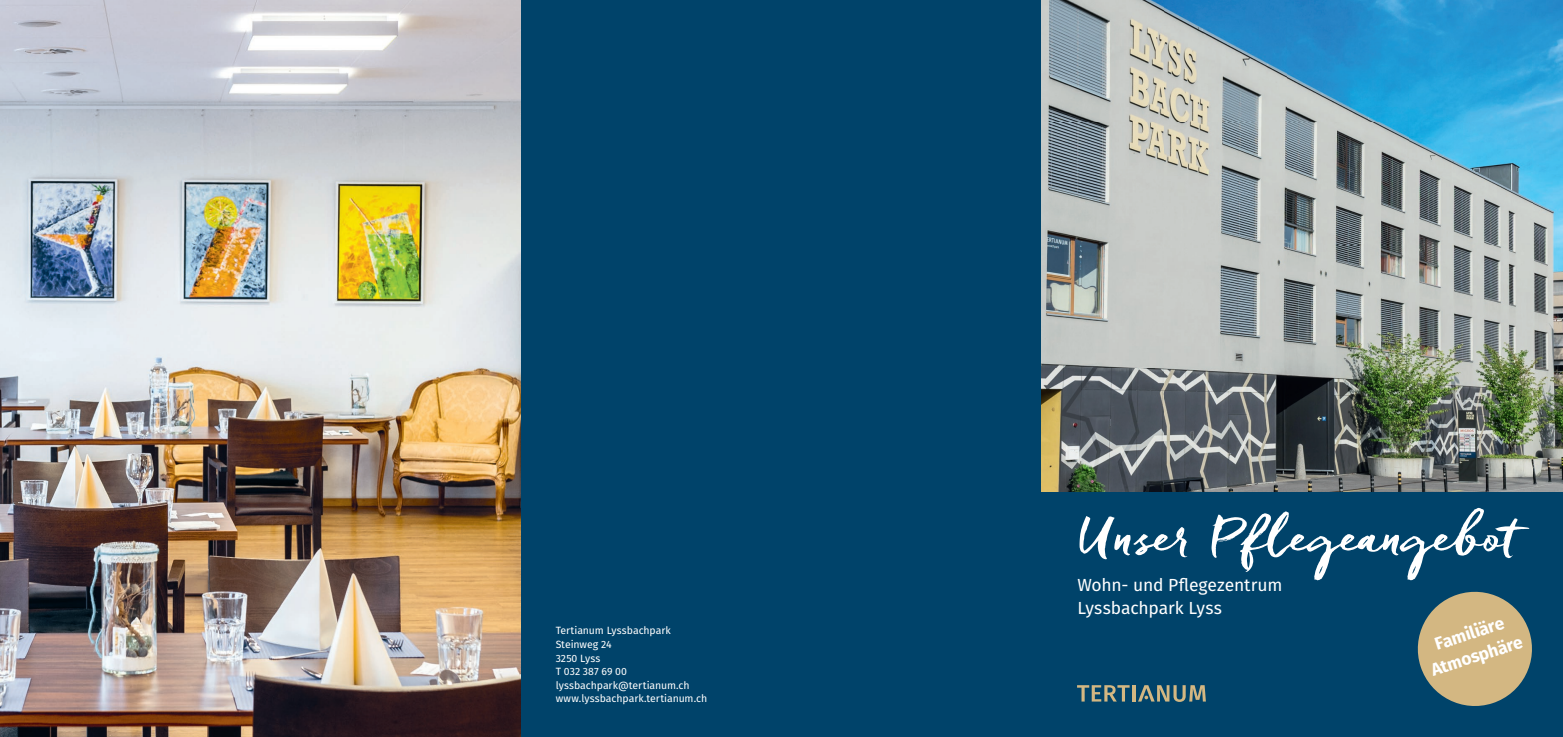
<style>
.page{position:relative;width:1563px;height:737px;background:#fff}
.page>*{position:absolute;margin:0;border:0;box-sizing:border-box;transform-origin:0 0}
.t1{font:52.5px "Freeland";color:#fff}
.t2{font:17.5px/22.8px "Fira Sans";letter-spacing:-.01em;color:#fff}
.t3{font:700 17.5px/23.6px "Fira Sans";color:#fff;text-align:center}
.t4{font:10.5px/13.6px "Fira Sans";letter-spacing:-.005em;color:#fff}
</style>
<div class="page">
<div style="left:1042px;top:491px;width:521px;height:246px;background:#00436a"></div>
<svg style="left:1077px;top:685px;width:52px;height:16px"></svg>
<hr style="left:1132px;top:685px;width:3px;height:16px;background:#d3b782">
<svg style="left:1138px;top:685px;width:68px;height:17px"></svg>
<div style="left:521px;top:0;width:521px;height:737px;background:#00436a"></div>
<svg style="left:1417px;top:591px;width:115px;height:115px"></svg>
<img style="left:1043px;top:0;width:520px;height:491px">
<img style="left:1042px;top:0;width:1px;height:491px">
<img style="left:0;top:0;width:521px;height:737px">
<p class="t4" style="left:556px;top:623px;width:153px">Tertianum Lyssbachpark<br>Steinweg 24<br>3250 Lyss<br>T 032 387 69 00 lyssbachpark@tertianum.ch www.lyssbachpark.tertianum.ch</p>
<h1 class="t1" style="left:1077px;top:502px;width:444px">Unser Pflegeangebot</h1>
<h2 class="t2" style="left:1077px;top:573px;width:207px">Wohn- und Pflegezentrum<br>Lyssbachpark Lyss</h2>
<h2 class="t3" style="left:1420px;top:635px;width:97px;rotate:-18deg">Familiäre<br>Atmosphäre</h2>
</div>
